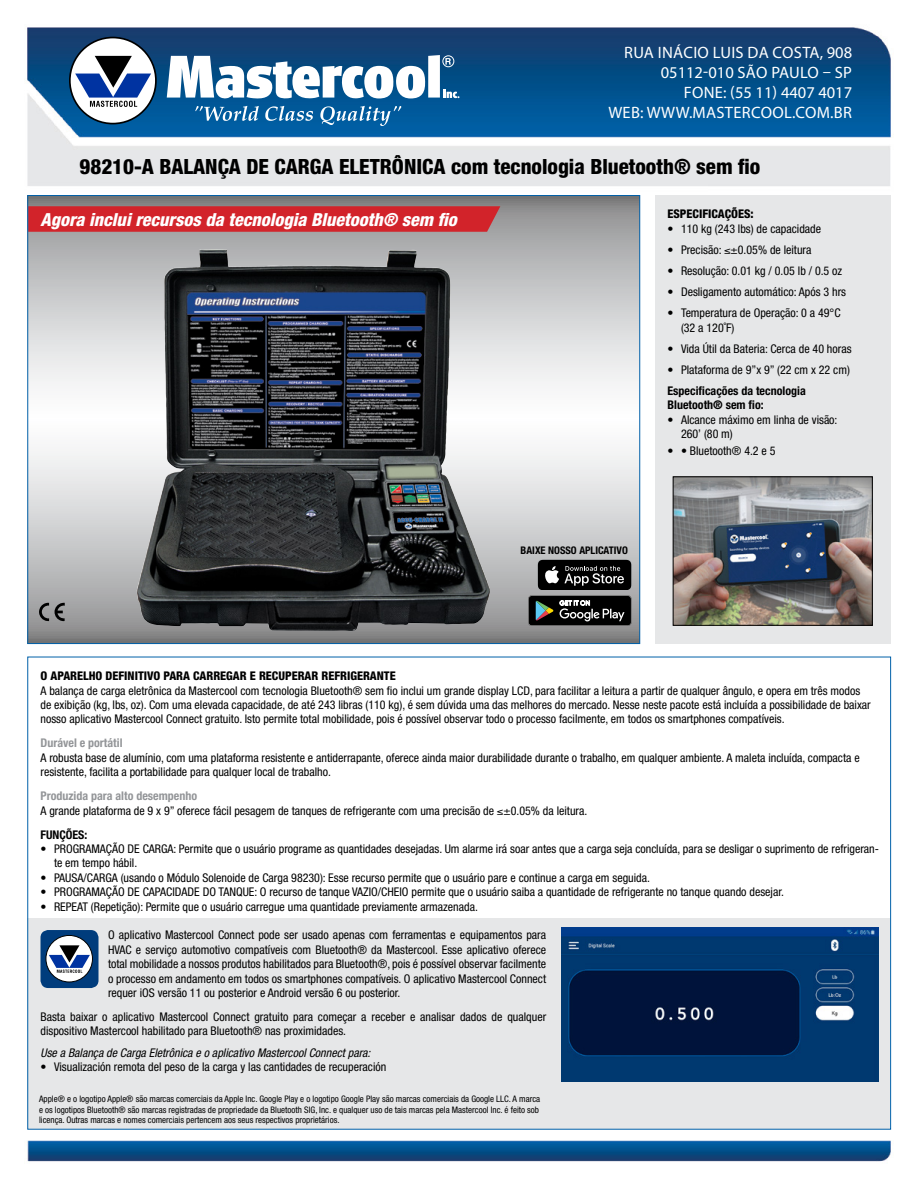
<style>
.page{position:relative;width:918px;height:1188px;background:#fff}
.page>*{position:absolute;margin:0;border:0;box-sizing:border-box;transform-origin:0 0}
.t1{font:800 condensed 21px "Helvetica Neue";color:#000}
.t2{font:italic 800 condensed 18px "Helvetica Neue";color:#fff}
.t3{font:16.5px/19.8px "Myriad Pro";letter-spacing:.01em;color:#fff;text-align:right}
.t4{font:condensed 12px/14.4px "Helvetica Neue";color:#000}
.t5{font:800 condensed 12px "Helvetica Neue";color:#000}
.t6{font:italic condensed 12px "Helvetica Neue";color:#000}
.t7{font:700 condensed 12px/14.4px "Helvetica Neue";color:#000}
.t8{font:700 condensed 12px "Helvetica Neue";color:#939598}
.t9{font:700 condensed 10.5px "Helvetica Neue";color:#000}
.t10{font:condensed 9px/10.8px "Helvetica Neue";color:#000}
.s1{font-weight:700;color:#939598}
</style>
<div class="page">
<img style="left:24px;top:27px;width:868px;height:1135px">
<div style="left:28px;top:918px;width:862px;height:211px;background:#e6e7e8"></div>
<svg style="left:29px;top:197px;width:609px;height:445px"></svg>
<svg style="left:29px;top:206px;width:471px;height:26px;background:#d0262d"></svg>
<div style="left:656px;top:195px;width:235px;height:449px;background:#e6e7e8"></div>
<div style="left:70px;top:38px;width:86px;height:86px;background:#fff;border-radius:50%"></div>
<div style="left:69px;top:37px;width:88px;height:87px;border:2px solid #000;border-radius:50%"></div>
<svg style="left:75px;top:56px;width:76px;height:51px"></svg>
<svg style="left:195px;top:106px;width:64px;height:15px"></svg>
<svg style="left:265px;top:106px;width:48px;height:15px"></svg>
<svg style="left:320px;top:106px;width:81px;height:20px;background:#387fb2"></svg>
<svg style="left:167px;top:55px;width:293px;height:45px"></svg>
<div style="left:442px;top:55px;width:12px;height:12px;border:1px solid #fff;border-radius:50%"></div>
<img style="left:137px;top:249px;width:178px;height:382px">
<svg style="left:55px;top:603px;width:10px;height:18px"></svg>
<svg style="left:39px;top:603px;width:10px;height:18px"></svg>
<svg style="left:528px;top:595px;width:104px;height:31px;background:#2f3130"></svg>
<svg style="left:537px;top:559px;width:95px;height:30px;background:#313131"></svg>
<img style="left:675px;top:479px;width:196px;height:145px">
<div style="left:673px;top:477px;width:200px;height:149px;border:1px solid #000"></div>
<div style="left:41px;top:930px;width:58px;height:58px;background:#003c7c;border-radius:8px"></div>
<div style="left:46px;top:935px;width:46px;height:47px;background:#fff;border-radius:50%"></div>
<div style="left:46px;top:935px;width:47px;height:47px;border:1px solid #000;border-radius:50%"></div>
<svg style="left:49px;top:945px;width:41px;height:28px"></svg>
<img style="left:562px;top:927px;width:317px;height:154px">
<h3 class="t3" style="left:608px;top:43px;width:245px">RUA INÁCIO LUIS DA COSTA, 908<br>05112-010 SÃO PAULO – SP<br>FONE: (55 11) 4407 4017<br>WEB: WWW.MASTERCOOL.COM.BR</h3>
<h1 class="t1" style="left:80px;top:154px;width:682px">98210-A BALANÇA DE CARGA ELETRÔNICA com tecnologia Bluetooth® sem fio</h1>
<h2 class="t2" style="left:40px;top:208px;width:418px">Agora inclui recursos da tecnologia Bluetooth® sem fio</h2>
<p class="t9" style="left:521px;top:544px;width:109px">BAIXE NOSSO APLICATIVO</p>
<p class="t5" style="left:668px;top:207px;width:88px">ESPECIFICAÇÕES:</p>
<p class="t4" style="left:668px;top:221px;width:155px">• 110 kg (243 lbs) de capacidade</p>
<p class="t4" style="left:668px;top:242px;width:146px">• Precisão: ≤±0.05% de leitura</p>
<p class="t4" style="left:668px;top:263px;width:176px">• Resolução: 0.01 kg / 0.05 lb / 0.5 oz</p>
<p class="t4" style="left:668px;top:285px;width:180px">• Desligamento automático: Após 3 hrs</p>
<p class="t4" style="left:681px;top:306px;width:161px;text-indent:-14px">• Temperatura de Operação: 0 a 49°C (32 a 120˚F)</p>
<p class="t4" style="left:668px;top:341px;width:186px">• Vida Útil da Bateria: Cerca de 40 horas</p>
<p class="t4" style="left:668px;top:362px;width:184px">• Plataforma de 9”x 9” (22 cm x 22 cm)</p>
<p class="t7" style="left:668px;top:383px;width:140px">Especificações da tecnologia<br>Bluetooth® sem fio:</p>
<p class="t4" style="left:681px;top:412px;width:158px;text-indent:-14px">• Alcance máximo em linha de visão:<br>260’ (80 m)</p>
<p class="t4" style="left:668px;top:444px;width:110px">• • Bluetooth® 4.2 e 5</p>
<p class="t5" style="left:40px;top:669px;width:357px">O APARELHO DEFINITIVO PARA CARREGAR E RECUPERAR REFRIGERANTE</p>
<p class="t4" style="left:40px;top:683px;width:832px">A balança de carga eletrônica da Mastercool com tecnologia Bluetooth® sem fio inclui um grande display LCD, para facilitar a leitura a partir de qualquer ângulo, e opera em três modos de exibição (kg, lbs, oz). Com uma elevada capacidade, de até 243 libras (110 kg), é sem dúvida uma das melhores do mercado. Nesse neste pacote está incluída a possibilidade de baixar nosso aplicativo Mastercool Connect gratuito. Isto permite total mobilidade, pois é possível observar todo o processo facilmente, em todos os smartphones compatíveis.</p>
<p class="t8" style="left:40px;top:736px;width:84px">Durável e portátil</p>
<p class="t4" style="left:40px;top:750px;width:821px">A robusta base de alumínio, com uma plataforma resistente e antiderrapante, oferece ainda maior durabilidade durante o trabalho, em qualquer ambiente. A maleta incluída, compacta e resistente, facilita a portabilidade para qualquer local de trabalho.</p>
<p class="t4" style="left:40px;top:789px;width:548px"><span class="s1">Produzida para alto desempenho<br></span>A grande plataforma de 9 x 9” oferece fácil pesagem de tanques de refrigerante com uma precisão de ≤±0.05% da leitura.</p>
<p class="t7" style="left:40px;top:827px;width:48px">FUNÇÕES:</p>
<p class="t4" style="left:54px;top:841px;width:827px;text-indent:-14px">• PROGRAMAÇÃO DE CARGA: Permite que o usuário programe as quantidades desejadas. Um alarme irá soar antes que a carga seja concluída, para se desligar o suprimento de refrigeran&shy;te em tempo hábil.</p>
<p class="t4" style="left:40px;top:870px;width:611px">• PAUSA/CARGA (usando o Módulo Solenoide de Carga 98230): Esse recurso permite que o usuário pare e continue a carga em seguida.</p>
<p class="t4" style="left:40px;top:885px;width:745px">• PROGRAMAÇÃO DE CAPACIDADE DO TANQUE: O recurso de tanque VAZIO/CHEIO permite que o usuário saiba a quantidade de refrigerante no tanque quando desejar.</p>
<p class="t4" style="left:40px;top:899px;width:439px">• REPEAT (Repetição): Permite que o usuário carregue uma quantidade previamente armazenada.</p>
<p class="t4" style="left:108px;top:928px;width:440px;text-align:justify">O aplicativo Mastercool Connect pode ser usado apenas com ferramentas e equipamentos para HVAC e serviço automotivo compatíveis com Bluetooth® da Mastercool. Esse aplicativo oferece total mobilidade a nossos produtos habilitados para Bluetooth®, pois é possível observar facilmente o processo em andamento em todos os smartphones compatíveis. O aplicativo Mastercool Connect requer iOS versão 11 ou posterior e Android versão 6 ou posterior.</p>
<p class="t4" style="left:40px;top:1009px;width:507px">Basta baixar o aplicativo Mastercool Connect gratuito para começar a receber e analisar dados de qualquer dispositivo Mastercool habilitado para Bluetooth® nas proximidades.</p>
<p class="t6" style="left:40px;top:1045px;width:332px">Use a Balança de Carga Eletrônica e o aplicativo Mastercool Connect para:</p>
<p class="t4" style="left:40px;top:1059px;width:347px">• Visualización remota del peso de la carga y las cantidades de recuperación</p>
<p class="t10" style="left:39px;top:1093px;width:503px">Apple® e o logotipo Apple® são marcas comerciais da Apple Inc. Google Play e o logotipo Google Play são marcas comerciais da Google LLC. A marca e os logotipos Bluetooth® são marcas registradas de propriedade da Bluetooth SIG, Inc. e qualquer uso de tais marcas pela Mastercool Inc. é feito sob licença. Outras marcas e nomes comerciais pertencem aos seus respectivos proprietários.</p>
</div>
